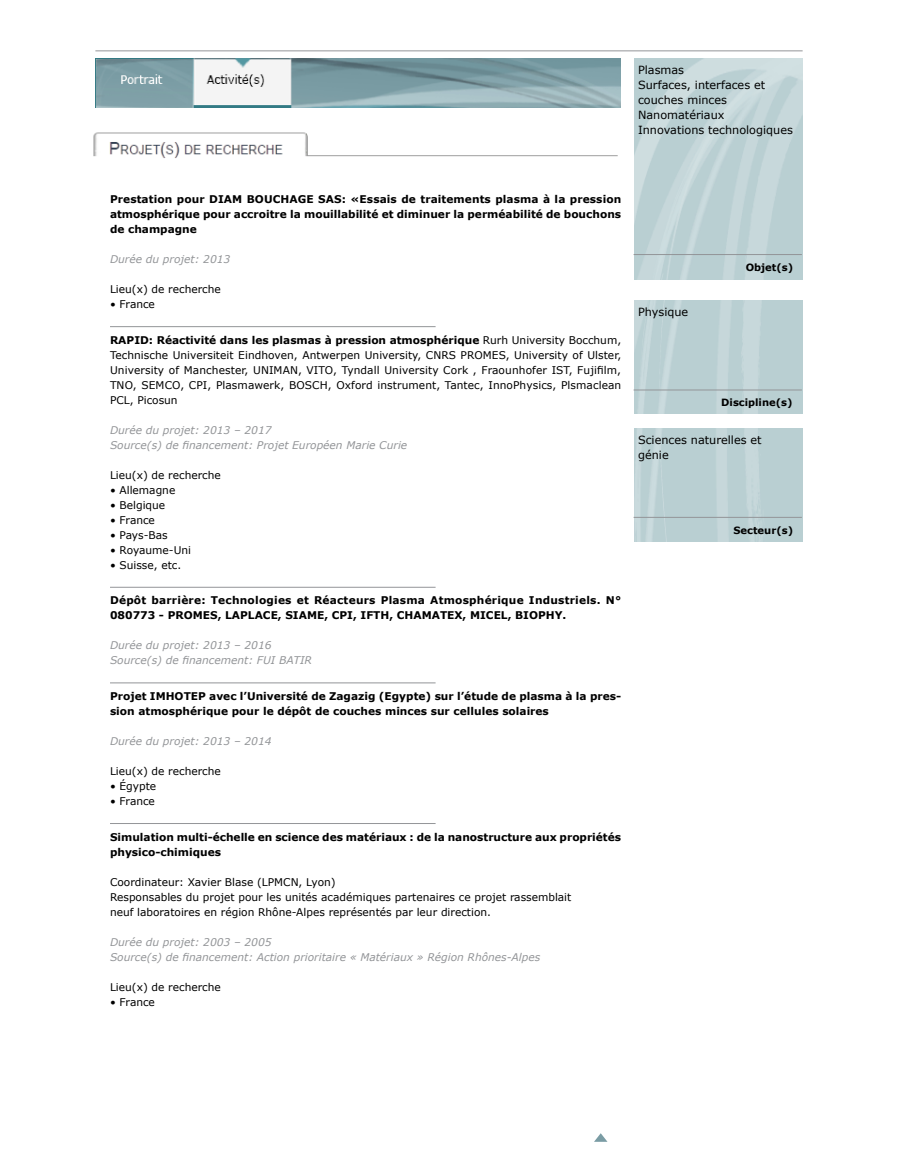
<style>
.page{position:relative;width:900px;height:1170px;background:#fff}
.page>*{position:absolute;margin:0;border:0;box-sizing:border-box;transform-origin:0 0}
.t1{font:11.25px/15px "Verdana";color:#000}
.t2{font:10.62px/15px "Verdana";color:#000;text-align:justify}
.t3{font:700 10.62px/15px "Verdana";color:#000}
.t4{font:italic 10.62px/15px "Verdana";color:#939598}
.t5{font:700 10.62px/15px "Verdana";letter-spacing:.02em;color:#000}
.t6{font:700 10px "Verdana";color:#000}
.s1{font-weight:700}
</style>
<div class="page">
<img style="left:95px;top:59px;width:525px;height:49px">
<hr style="left:95px;top:50px;width:708px;height:1px;background:#939598">
<img style="left:93px;top:132px;width:525px;height:26px">
<img style="left:634px;top:59px;width:169px;height:220px">
<img style="left:634px;top:300px;width:169px;height:114px">
<img style="left:634px;top:428px;width:169px;height:114px">
<hr style="left:634px;top:254px;width:168px;height:1px;background:#939598">
<hr style="left:634px;top:390px;width:168px;height:1px;background:#939598">
<hr style="left:634px;top:517px;width:168px;height:1px;background:#939598">
<svg style="left:594px;top:1133px;width:14px;height:9px"></svg>
<hr style="left:110px;top:326px;width:326px;height:1px;background:#939598">
<hr style="left:110px;top:587px;width:326px;height:1px;background:#939598">
<hr style="left:110px;top:683px;width:326px;height:1px;background:#939598">
<hr style="left:110px;top:823px;width:326px;height:1px;background:#939598">
<p class="t1" style="left:638px;top:62px;width:156px">Plasmas<br>Surfaces, interfaces et couches minces<br>Nanomatériaux<br>Innovations technologiques</p>
<p class="t3" style="left:110px;top:191px;width:513px;text-align:justify">Prestation pour DIAM BOUCHAGE SAS: «Essais de traitements plasma à la pression atmosphérique pour accroitre la mouillabilité et diminuer la perméabilité de bouchons de champagne</p>
<p class="t4" style="left:110px;top:252px;width:122px">Durée du projet: 2013</p>
<p class="t2" style="left:110px;top:282px;width:112px">Lieu(x) de recherche</p>
<p class="t2" style="left:110px;top:297px;width:46px">• France</p>
<p class="t2" style="left:110px;top:332px;width:513px"><span class="s1">RAPID: Réactivité dans les plasmas à pression atmosphérique</span> Rurh University Bocchum, Technische Universiteit Eindhoven, Antwerpen University, CNRS PROMES, University of Ulster, University of Manchester, UNIMAN, VITO, Tyndall University Cork , Fraounhofer IST, Fujifilm, TNO, SEMCO, CPI, Plasmawerk, BOSCH, Oxford instrument, Tantec, InnoPhysics, Plsmaclean PCL, Picosun</p>
<p class="t4" style="left:110px;top:422px;width:299px">Durée du projet: 2013 – 2017<br>Source(s) de financement: Projet Européen Marie Curie</p>
<p class="t2" style="left:110px;top:467px;width:112px">Lieu(x) de recherche</p>
<p class="t2" style="left:110px;top:482px;width:67px">• Allemagne</p>
<p class="t2" style="left:110px;top:497px;width:57px">• Belgique</p>
<p class="t2" style="left:110px;top:512px;width:46px">• France</p>
<p class="t2" style="left:110px;top:527px;width:59px">• Pays-Bas</p>
<p class="t2" style="left:110px;top:542px;width:83px">• Royaume-Uni</p>
<p class="t2" style="left:110px;top:557px;width:73px">• Suisse, etc.</p>
<p class="t5" style="left:110px;top:593px;width:513px">Dépôt barrière: Technologies et Réacteurs Plasma Atmosphérique Industriels. N°<br>080773 - PROMES, LAPLACE, SIAME, CPI, IFTH, CHAMATEX, MICEL, BIOPHY.</p>
<p class="t4" style="left:110px;top:638px;width:204px">Durée du projet: 2013 – 2016<br>Source(s) de financement: FUI BATIR</p>
<p class="t3" style="left:110px;top:688px;width:513px">Projet IMHOTEP avec l’Université de Zagazig (Egypte) sur l’étude de plasma à la pres&shy;sion atmosphérique pour le dépôt de couches minces sur cellules solaires</p>
<p class="t4" style="left:110px;top:733px;width:163px">Durée du projet: 2013 – 2014</p>
<p class="t2" style="left:110px;top:763px;width:112px">Lieu(x) de recherche</p>
<p class="t2" style="left:110px;top:778px;width:48px">• Égypte</p>
<p class="t2" style="left:110px;top:793px;width:46px">• France</p>
<p class="t3" style="left:110px;top:829px;width:513px">Simulation multi-échelle en science des matériaux : de la nanostructure aux propriétés physico-chimiques</p>
<p class="t2" style="left:110px;top:874px;width:463px;text-align:left">Coordinateur: Xavier Blase (LPMCN, Lyon)<br>Responsables du projet pour les unités académiques partenaires ce projet rassemblait neuf laboratoires en région Rhône-Alpes représentés par leur direction.</p>
<p class="t4" style="left:110px;top:934px;width:432px">Durée du projet: 2003 – 2005<br>Source(s) de financement: Action prioritaire « Matériaux » Région Rhônes-Alpes</p>
<p class="t2" style="left:110px;top:979px;width:112px">Lieu(x) de recherche</p>
<p class="t2" style="left:110px;top:994px;width:46px">• France</p>
<p class="t1" style="left:638px;top:304px;width:52px">Physique</p>
<p class="t6" style="left:746px;top:260px;width:49px">Objet(s)</p>
<p class="t6" style="left:721px;top:395px;width:73px">Discipline(s)</p>
<p class="t1" style="left:638px;top:432px;width:125px">Sciences naturelles et génie</p>
<p class="t6" style="left:733px;top:523px;width:61px">Secteur(s)</p>
</div>
